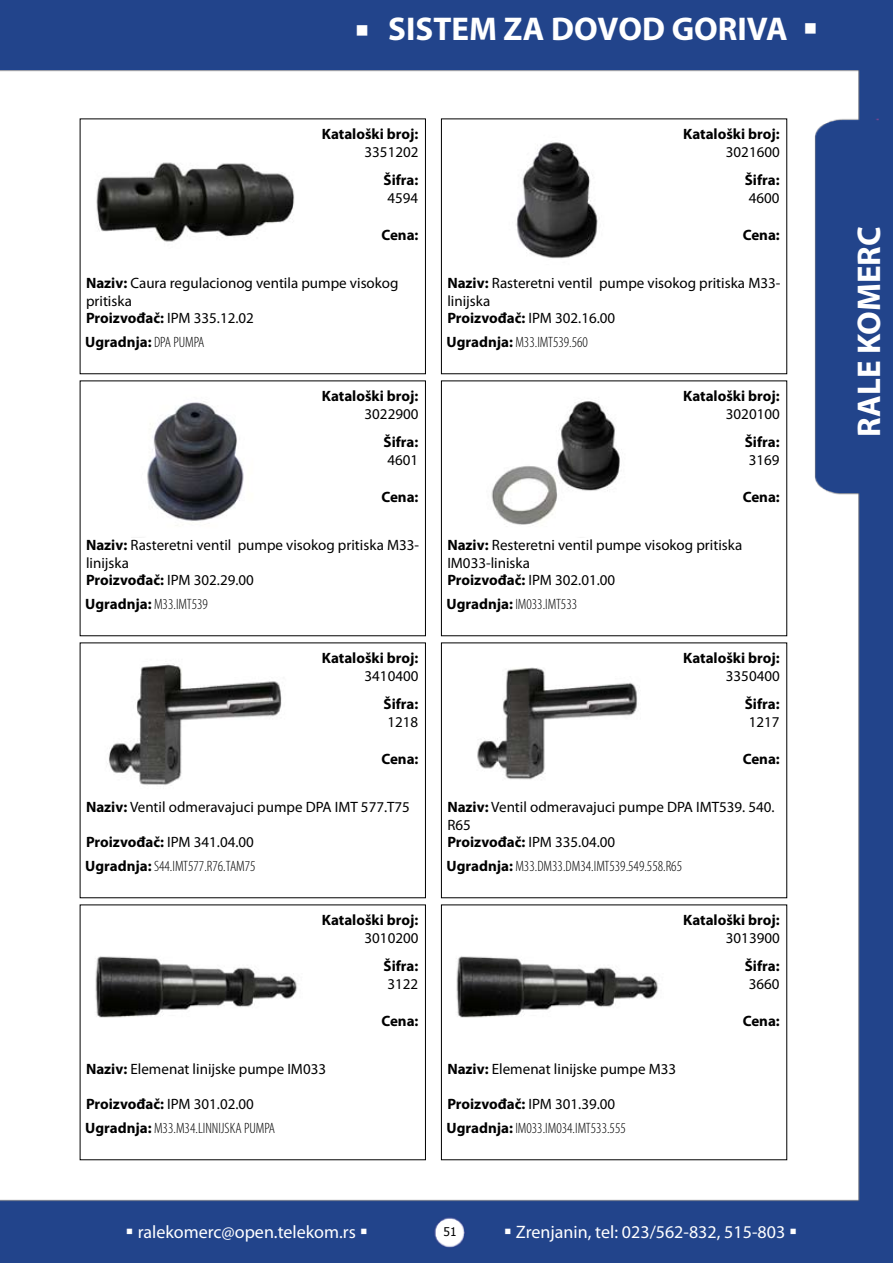
<style>
.page{position:relative;width:893px;height:1263px;background:#fff}
.page>*{position:absolute;margin:0;border:0;box-sizing:border-box;transform-origin:0 0}
.t1{font:700 33px "Myriad Pro";color:#fff}
.t2{font:18px "Myriad Pro";color:#fff}
.t3{font:18px "Wingdings";color:#fff}
.t4{font:15px/17.4px "Myriad Pro";color:#000}
.t5{font:700 15px/24px "Myriad Pro";color:#000}
.t6{font:300 condensed 15px/24px "Myriad Pro";color:#000}
.t7{font:12px "Tahoma";color:#000}
.s1{font-weight:700}
.s2{font-weight:300;font-stretch:condensed}
.s3{font-weight:700;font-stretch:normal}
.s4{font-weight:400}
.s5{font-weight:400;font-stretch:normal}
</style>
<div class="page">
<img style="left:0;top:0;width:893px;height:1263px">
<img style="left:86px;top:154px;width:220px;height:94px">
<img style="left:501px;top:127px;width:113px;height:148px">
<img style="left:132px;top:389px;width:128px;height:148px">
<img style="left:470px;top:389px;width:175px;height:148px">
<img style="left:96px;top:651px;width:200px;height:148px">
<img style="left:460px;top:651px;width:195px;height:148px">
<img style="left:86px;top:948px;width:220px;height:78px">
<img style="left:448px;top:948px;width:219px;height:78px">
<h1 class="t1" style="left:388px;top:8px;width:401px">SISTEM ZA DOVOD GORIVA</h1>
<p class="t3" style="left:355px;top:21px;width:15px">■</p>
<p class="t3" style="left:804px;top:19px;width:15px">■</p>
<p class="t5" style="left:322px;top:121px;width:98px">Kataloški broj:</p>
<p class="t4" style="left:365px;top:143px;width:55px">3351202</p>
<p class="t5" style="left:683px;top:121px;width:98px">Kataloški broj:</p>
<p class="t4" style="left:726px;top:143px;width:55px">3021600</p>
<p class="t5" style="left:384px;top:167px;width:36px">Šifra:</p>
<p class="t4" style="left:387px;top:189px;width:32px">4594</p>
<p class="t5" style="left:745px;top:167px;width:36px">Šifra:</p>
<p class="t4" style="left:749px;top:189px;width:32px">4600</p>
<p class="t5" style="left:381px;top:223px;width:39px">Cena:</p>
<p class="t5" style="left:743px;top:223px;width:39px">Cena:</p>
<p class="t4" style="left:86px;top:274px;width:314px"><span class="s1">Naziv:</span> Caura regulacionog ventila pumpe visokog pritiska<br><span class="s1">Proizvođač:</span> IPM 335.12.02</p>
<p class="t5" style="left:85px;top:329px;width:121px">Ugradnja: <span class="s2">DPA PUMPA</span></p>
<p class="t4" style="left:447px;top:274px;width:335px"><span class="s1">Naziv:</span> Rasteretni ventil pumpe visokog pritiska M33- linijska<br><span class="s1">Proizvođač:</span> IPM 302.16.00</p>
<p class="t6" style="left:447px;top:330px;width:143px"><span class="s3">Ugradnja:</span> M33.IMT539.560</p>
<p class="t5" style="left:322px;top:383px;width:98px">Kataloški broj:</p>
<p class="t4" style="left:365px;top:405px;width:55px">3022900</p>
<p class="t5" style="left:683px;top:383px;width:98px">Kataloški broj:</p>
<p class="t4" style="left:726px;top:405px;width:55px">3020100</p>
<p class="t5" style="left:384px;top:429px;width:36px">Šifra:</p>
<p class="t4" style="left:387px;top:451px;width:32px">4601</p>
<p class="t5" style="left:745px;top:429px;width:36px">Šifra:</p>
<p class="t4" style="left:749px;top:451px;width:32px">3169</p>
<p class="t5" style="left:381px;top:485px;width:39px">Cena:</p>
<p class="t5" style="left:743px;top:485px;width:39px">Cena:</p>
<p class="t4" style="left:86px;top:536px;width:335px"><span class="s1">Naziv:</span> Rasteretni ventil pumpe visokog pritiska M33- linijska<br><span class="s1">Proizvođač:</span> IPM 302.29.00</p>
<p class="t6" style="left:85px;top:592px;width:124px"><span class="s3">Ugradnja:</span> M33.IMT539</p>
<p class="t4" style="left:447px;top:536px;width:297px"><span class="s1">Naziv:</span> Resteretni ventil pumpe visokog pritiska<br>IM033-liniska<br><span class="s1">Proizvođač:</span> IPM 302.01.00</p>
<p class="t6" style="left:447px;top:592px;width:132px"><span class="s3">Ugradnja:</span> IM033.IMT533</p>
<p class="t5" style="left:322px;top:645px;width:98px">Kataloški broj:</p>
<p class="t4" style="left:365px;top:667px;width:55px">3410400</p>
<p class="t5" style="left:683px;top:645px;width:98px">Kataloški broj:</p>
<p class="t4" style="left:726px;top:667px;width:55px">3350400</p>
<p class="t5" style="left:384px;top:691px;width:36px">Šifra:</p>
<p class="t4" style="left:387px;top:713px;width:32px">1218</p>
<p class="t5" style="left:745px;top:691px;width:36px">Šifra:</p>
<p class="t4" style="left:749px;top:713px;width:32px">1217</p>
<p class="t5" style="left:381px;top:747px;width:39px">Cena:</p>
<p class="t5" style="left:743px;top:747px;width:39px">Cena:</p>
<p class="t4" style="left:86px;top:798px;width:325px"><span class="s1">Naziv:</span> Ventil odmeravajuci pumpe DPA IMT 577.T75</p>
<p class="t5" style="left:85px;top:829px;width:172px">Proizvođač: <span class="s4">IPM 341.04.00<br></span>Ugradnja: <span class="s2">S44.IMT577.R76.TAM75</span></p>
<p class="t4" style="left:447px;top:798px;width:329px"><span class="s1">Naziv:</span> Ventil odmeravajuci pumpe DPA IMT539. 540.<br>R65<br><span class="s1">Proizvođač:</span> IPM 335.04.00</p>
<p class="t6" style="left:447px;top:854px;width:237px"><span class="s3">Ugradnja:</span> M33.DM33.DM34.IMT539.549.558.R65</p>
<p class="t5" style="left:322px;top:907px;width:98px">Kataloški broj:</p>
<p class="t4" style="left:365px;top:929px;width:55px">3010200</p>
<p class="t5" style="left:683px;top:907px;width:98px">Kataloški broj:</p>
<p class="t4" style="left:726px;top:929px;width:55px">3013900</p>
<p class="t5" style="left:384px;top:953px;width:36px">Šifra:</p>
<p class="t4" style="left:387px;top:975px;width:32px">3122</p>
<p class="t5" style="left:745px;top:953px;width:36px">Šifra:</p>
<p class="t4" style="left:749px;top:975px;width:32px">3660</p>
<p class="t5" style="left:381px;top:1009px;width:39px">Cena:</p>
<p class="t5" style="left:743px;top:1009px;width:39px">Cena:</p>
<p class="t4" style="left:86px;top:1060px;width:242px"><span class="s1">Naziv:</span> Elemenat linijske pumpe IM033</p>
<p class="t6" style="left:85px;top:1092px;width:191px"><span class="s3">Proizvođač:</span> <span class="s5">IPM 301.02.00<br></span><span class="s3">Ugradnja:</span> M33.M34.LINNIJSKA PUMPA</p>
<p class="t4" style="left:447px;top:1060px;width:230px"><span class="s1">Naziv:</span> Elemenat linijske pumpe M33</p>
<p class="t6" style="left:447px;top:1092px;width:181px"><span class="s3">Proizvođač:</span> <span class="s5">IPM 301.39.00<br></span><span class="s3">Ugradnja:</span> IM033.IM034.IMT533.555</p>
<p class="t2" style="left:126px;top:1221px;width:244px">▪ ralekomerc@open.telekom.rs ▪</p>
<p class="t2" style="left:504px;top:1221px;width:295px">▪ Zrenjanin, tel: 023/562-832, 515-803 ▪</p>
<p class="t7" style="left:444px;top:1224px;width:15px">51</p>
<h1 class="t1" style="left:848px;top:437px;width:212px;rotate:-90deg">RALE KOMERC</h1>
</div>
